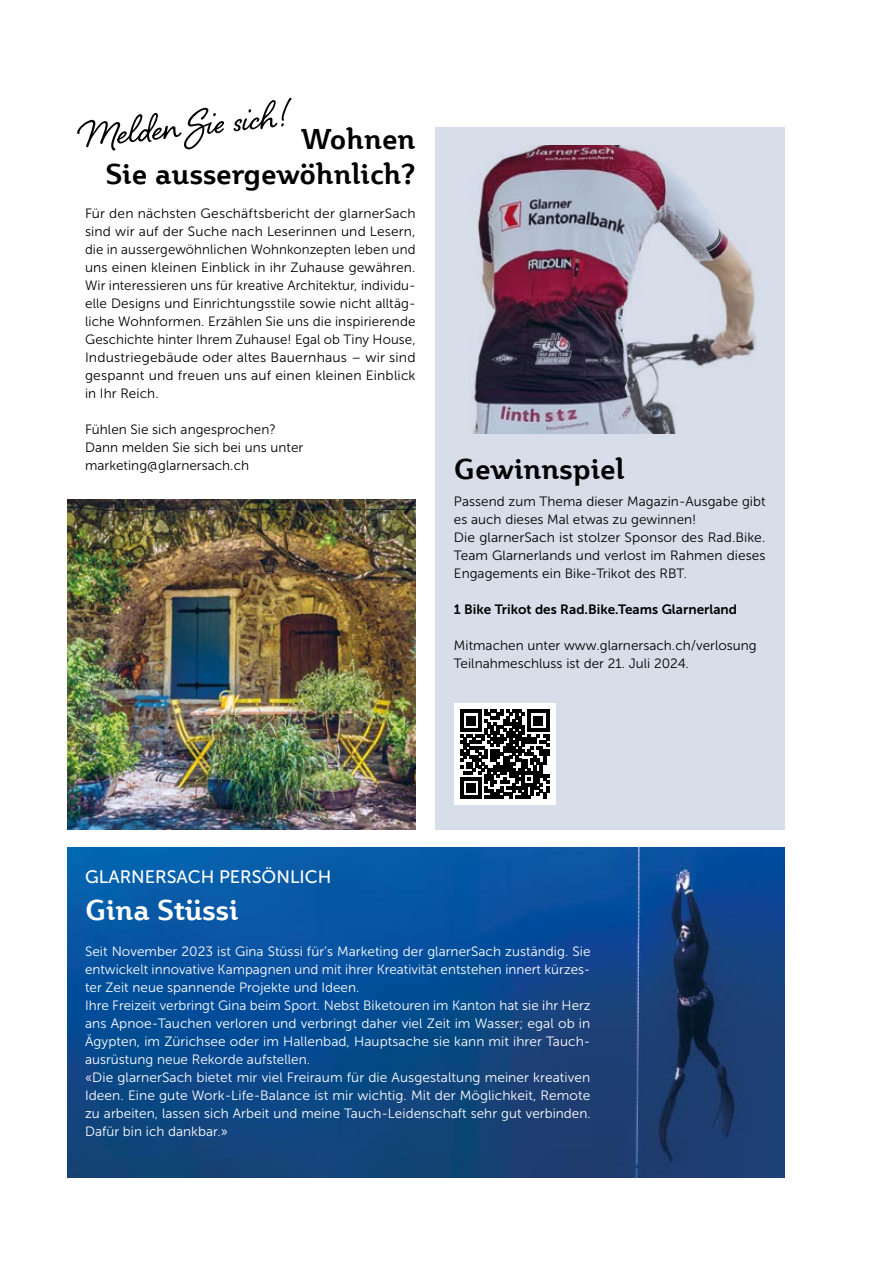
<style>
.page{position:relative;width:893px;height:1263px;background:#fff}
.page>*{position:absolute;margin:0;border:0;box-sizing:border-box;transform-origin:0 0}
.t1{font:48px "Shelby";color:#000}
.t2{font:700 28.5px/34.2px "Plume";color:#000;text-align:right}
.t3{font:700 28.5px "Plume";color:#fff}
.t4{font:18px "Museo Sans 500";color:#fff}
.t5{font:13.5px/18px "Museo Sans 300";letter-spacing:.005em;color:#000}
.t6{font:13.5px/18px "Museo Sans 300";letter-spacing:.005em;color:#fff}
.t7{font:13.5px "Museo Sans 700";color:#000}
</style>
<div class="page">
<img style="left:67px;top:848px;width:717px;height:330px">
<img style="left:67px;top:499px;width:349px;height:331px">
<div style="left:435px;top:128px;width:349px;height:702px;background:#d7dde9"></div>
<img style="left:473px;top:146px;width:283px;height:288px">
<div style="left:454px;top:704px;width:101px;height:101px;background:#fff"></div>
<svg style="left:460px;top:710px;width:89px;height:89px"></svg>
<h1 class="t1" style="left:77px;top:103px;width:209px;rotate:-6deg">Melden Sie sich!</h1>
<h2 class="t2" style="left:106px;top:122px;width:311px">Wohnen<br>Sie aussergewöhnlich?</h2>
<p class="t5" style="left:85px;top:204px;width:332px;text-align:justify">Für den nächsten Geschäftsbericht der glarnerSach sind wir auf der Suche nach Leserinnen und Lesern, die in aussergewöhnlichen Wohnkonzepten leben und uns einen kleinen Einblick in ihr Zuhause gewähren.<br>Wir interessieren uns für kreative Architektur, individu&shy;elle Designs und Einrichtungsstile sowie nicht alltäg&shy;liche Wohnformen. Erzählen Sie uns die inspirierende Geschichte hinter Ihrem Zuhause! Egal ob Tiny House, Industriegebäude oder altes Bauernhaus – wir sind gespannt und freuen uns auf einen kleinen Einblick in Ihr Reich.</p>
<p class="t5" style="left:85px;top:420px;width:220px">Fühlen Sie sich angesprochen?<br>Dann melden Sie sich bei uns unter marketing@glarnersach.ch</p>
<h2 class="t2" style="left:454px;top:451px;width:172px">Gewinnspiel</h2>
<p class="t5" style="left:454px;top:492px;width:313px">Passend zum Thema dieser Magazin-Ausgabe gibt es auch dieses Mal etwas zu gewinnen!<br>Die glarnerSach ist stolzer Sponsor des Rad.Bike.<br>Team Glarnerlands und verlost im Rahmen dieses Engagements ein Bike-Trikot des RBT.</p>
<p class="t7" style="left:454px;top:601px;width:285px">1 Bike Trikot des Rad.Bike.Teams Glarnerland</p>
<p class="t5" style="left:454px;top:636px;width:304px">Mitmachen unter www.glarnersach.ch/verlosung<br>Teilnahmeschluss ist der 21. Juli 2024.</p>
<h3 class="t4" style="left:85px;top:867px;width:248px">GLARNERSACH PERSÖNLICH</h3>
<h2 class="t3" style="left:85px;top:892px;width:155px">Gina Stüssi</h2>
<p class="t6" style="left:85px;top:942px;width:507px">Seit November 2023 ist Gina Stüssi für’s Marketing der glarnerSach zuständig. Sie entwickelt innovative Kampagnen und mit ihrer Kreativität entstehen innert kürzes&shy;ter Zeit neue spannende Projekte und Ideen.<br>Ihre Freizeit verbringt Gina beim Sport. Nebst Biketouren im Kanton hat sie ihr Herz ans Apnoe-Tauchen verloren und verbringt daher viel Zeit im Wasser; egal ob in Ägypten, im Zürichsee oder im Hallenbad, Hauptsache sie kann mit ihrer Tauch&shy;ausrüstung neue Rekorde aufstellen.<br>«Die glarnerSach bietet mir viel Freiraum für die Ausgestaltung meiner kreativen Ideen. Eine gute Work-Life-Balance ist mir wichtig. Mit der Möglichkeit, Remote zu arbeiten, lassen sich Arbeit und meine Tauch-Leidenschaft sehr gut verbinden.<br>Dafür bin ich dankbar.»</p>
</div>
